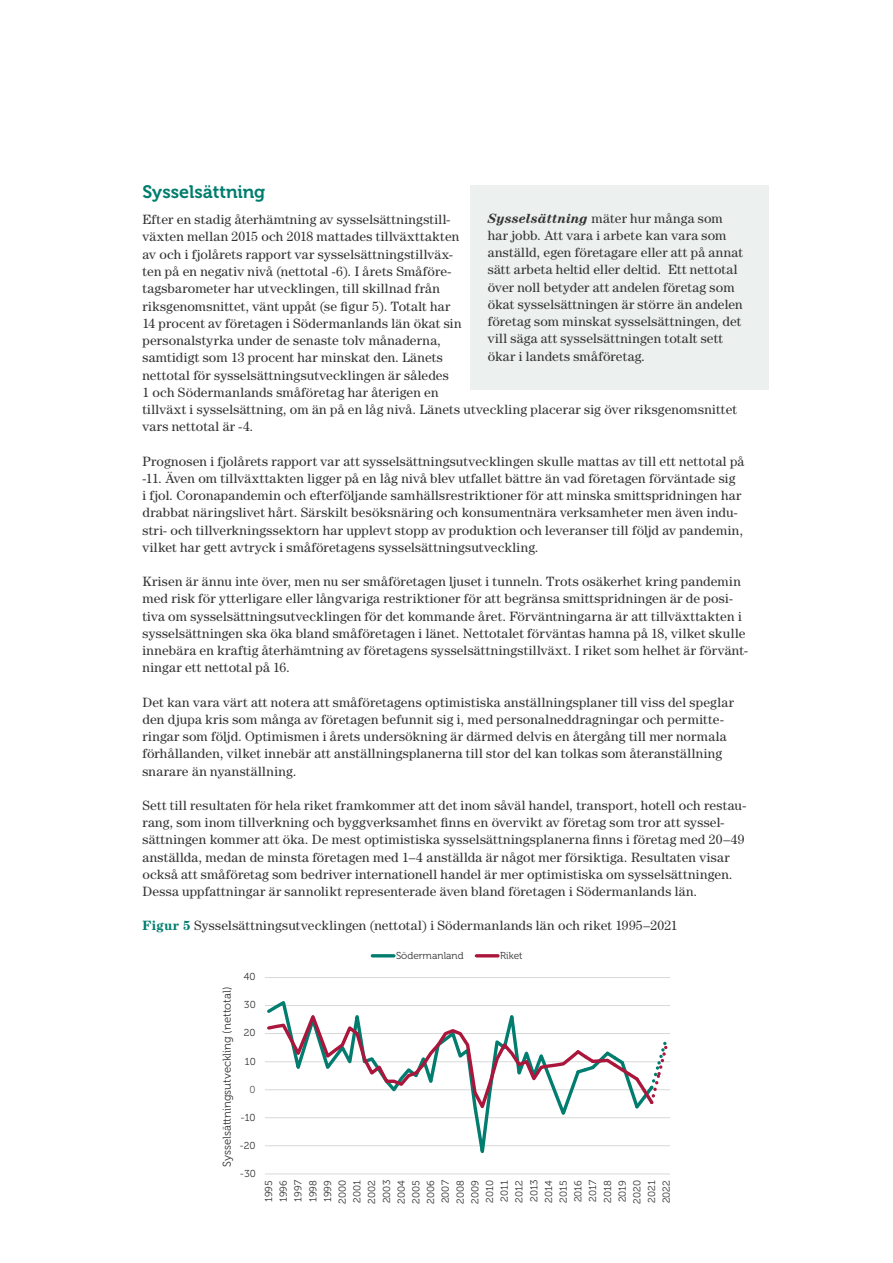
<style>
.page{position:relative;width:893px;height:1263px;background:#fff}
.page>*{position:absolute;margin:0;border:0;box-sizing:border-box;transform-origin:0 0}
.t1{font:18px "Museo 700";color:#007d6e}
.t2{font:13.5px/17.2px "Century Std";letter-spacing:.02em;color:#333}
.t3{font:11.25px "Museo 300";color:#333233}
.t4{font:10.05px/14.7px "Museo 300";letter-spacing:.005em;color:#333233;text-align:justify}
.t5{font:10.05px "Museo 300";color:#595959}
.s1{font-weight:700;color:#007d6e}
.s2{font-weight:700;font-style:italic}
</style>
<div class="page">
<hr style="left:265px;top:1174px;width:405px;height:1px;background:#d9d9d9">
<hr style="left:265px;top:1145px;width:405px;height:1px;background:#d9d9d9">
<hr style="left:265px;top:1117px;width:405px;height:1px;background:#d9d9d9">
<hr style="left:265px;top:1061px;width:405px;height:1px;background:#d9d9d9">
<hr style="left:265px;top:1033px;width:405px;height:1px;background:#d9d9d9">
<hr style="left:265px;top:1005px;width:405px;height:1px;background:#d9d9d9">
<hr style="left:265px;top:977px;width:405px;height:1px;background:#d9d9d9">
<hr style="left:265px;top:1089px;width:405px;height:1px;background:#d9d9d9">
<svg style="left:265px;top:1001px;width:317px;height:174px"></svg>
<svg style="left:265px;top:1007px;width:403px;height:108px"></svg>
<hr style="left:372px;top:954px;width:22px;height:3px;background:#007d6f">
<hr style="left:476px;top:954px;width:22px;height:3px;background:#aa163c">
<div style="left:470px;top:185px;width:299px;height:204px;background:#ecf0ef"></div>
<h1 class="t1" style="left:142px;top:182px;width:124px">Sysselsättning</h1>
<p class="t2" style="left:142px;top:211px;width:596px">Efter en stadig återhämtning av sysselsättningstill-<br>växten mellan 2015 och 2018 mattades tillväxttakten<br>av och i fjolårets rapport var sysselsättningstillväx-<br>ten på en negativ nivå (nettotal -6). I årets Småföre-<br>tagsbarometer har utvecklingen, till skillnad från<br>riksgenomsnittet, vänt uppåt (se figur 5). Totalt har<br>14 procent av företagen i Södermanlands län ökat sin<br>personalstyrka under de senaste tolv månaderna,<br>samtidigt som 13 procent har minskat den. Länets<br>nettotal för sysselsättningsutvecklingen är således<br>1 och Södermanlands småföretag har återigen en<br>tillväxt i sysselsättning, om än på en låg nivå. Länets utveckling placerar sig över riksgenomsnittet vars nettotal är -4.</p>
<p class="t2" style="left:142px;top:452px;width:603px">Prognosen i fjolårets rapport var att sysselsättningsutvecklingen skulle mattas av till ett nettotal på -11. Även om tillväxttakten ligger på en låg nivå blev utfallet bättre än vad företagen förväntade sig<br>i fjol. Coronapandemin och efterföljande samhällsrestriktioner för att minska smittspridningen har drabbat näringslivet hårt. Särskilt besöksnäring och konsumentnära verksamheter men även indu&shy;stri- och tillverkningssektorn har upplevt stopp av produktion och leveranser till följd av pandemin, vilket har gett avtryck i småföretagens sysselsättningsutveckling.</p>
<p class="t2" style="left:142px;top:573px;width:607px">Krisen är ännu inte över, men nu ser småföretagen ljuset i tunneln. Trots osäkerhet kring pandemin med risk för ytterligare eller långvariga restriktioner för att begränsa smittspridningen är de posi&shy;tiva om sysselsättningsutvecklingen för det kommande året. Förväntningarna är att tillväxttakten i sysselsättningen ska öka bland småföretagen i länet. Nettotalet förväntas hamna på 18, vilket skulle innebära en kraftig återhämtning av företagens sysselsättningstillväxt. I riket som helhet är förvänt&shy;ningar ett nettotal på 16.</p>
<p class="t2" style="left:142px;top:693px;width:593px">Det kan vara värt att notera att småföretagens optimistiska anställningsplaner till viss del speglar den djupa kris som många av företagen befunnit sig i, med personalneddragningar och permitte&shy;ringar som följd. Optimismen i årets undersökning är därmed delvis en återgång till mer normala förhållanden, vilket innebär att anställningsplanerna till stor del kan tolkas som återanställning snarare än nyanställning.</p>
<p class="t2" style="left:142px;top:796px;width:605px">Sett till resultaten för hela riket framkommer att det inom såväl handel, transport, hotell och restau&shy;rang, som inom tillverkning och byggverksamhet finns en övervikt av företag som tror att syssel&shy;sättningen kommer att öka. De mest optimistiska sysselsättningsplanerna finns i företag med 20–49 anställda, medan de minsta företagen med 1–4 anställda är något mer försiktiga. Resultaten visar också att småföretag som bedriver internationell handel är mer optimistiska om sysselsättningen.<br>Dessa uppfattningar är sannolikt representerade även bland företagen i Södermanlands län.</p>
<p class="t2" style="left:142px;top:917px;width:537px"><span class="s1">Figur 5</span> Sysselsättningsutvecklingen (nettotal) i Södermanlands län och riket 1995–2021</p>
<p class="t2" style="left:488px;top:209px;width:257px"><span class="s2">Sysselsättning</span> mäter hur många som har jobb. Att vara i arbete kan vara som anställd, egen företagare eller att på annat sätt arbeta heltid eller deltid. Ett nettotal över noll betyder att andelen företag som ökat sysselsättningen är större än andelen företag som minskat sysselsättningen, det vill säga att sysselsättningen totalt sett ökar i landets småföretag.</p>
<p class="t4" style="left:244px;top:970px;width:13px">40</p>
<p class="t3" style="left:221px;top:1167px;width:182px;rotate:-90deg">Sysselsättningsutveckling (nettotal)</p>
<p class="t4" style="left:244px;top:998px;width:13px">30</p>
<p class="t4" style="left:244px;top:1026px;width:13px">20</p>
<p class="t4" style="left:245px;top:1054px;width:12px">10</p>
<p class="t5" style="left:250px;top:1084px;width:8px">0</p>
<p class="t4" style="left:240px;top:1110px;width:17px">-10</p>
<p class="t4" style="left:240px;top:1138px;width:18px">-20</p>
<p class="t4" style="left:240px;top:1166px;width:17px">-30</p>
<p class="t4" style="left:396px;top:948px;width:69px">Södermanland</p>
<p class="t4" style="left:500px;top:948px;width:24px">Riket</p>
<p class="t4" style="left:262px;top:1204px;width:26px;rotate:-90deg">1995<br>1996<br>1997<br>1998<br>1999<br>2000<br>2001<br>2002<br>2003<br>2004<br>2005<br>2006<br>2007<br>2008<br>2009<br>2010<br>2011<br>2012<br>2013<br>2014<br>2015<br>2016<br>2017<br>2018<br>2019<br>2020<br>2021<br>2022</p>
</div>
